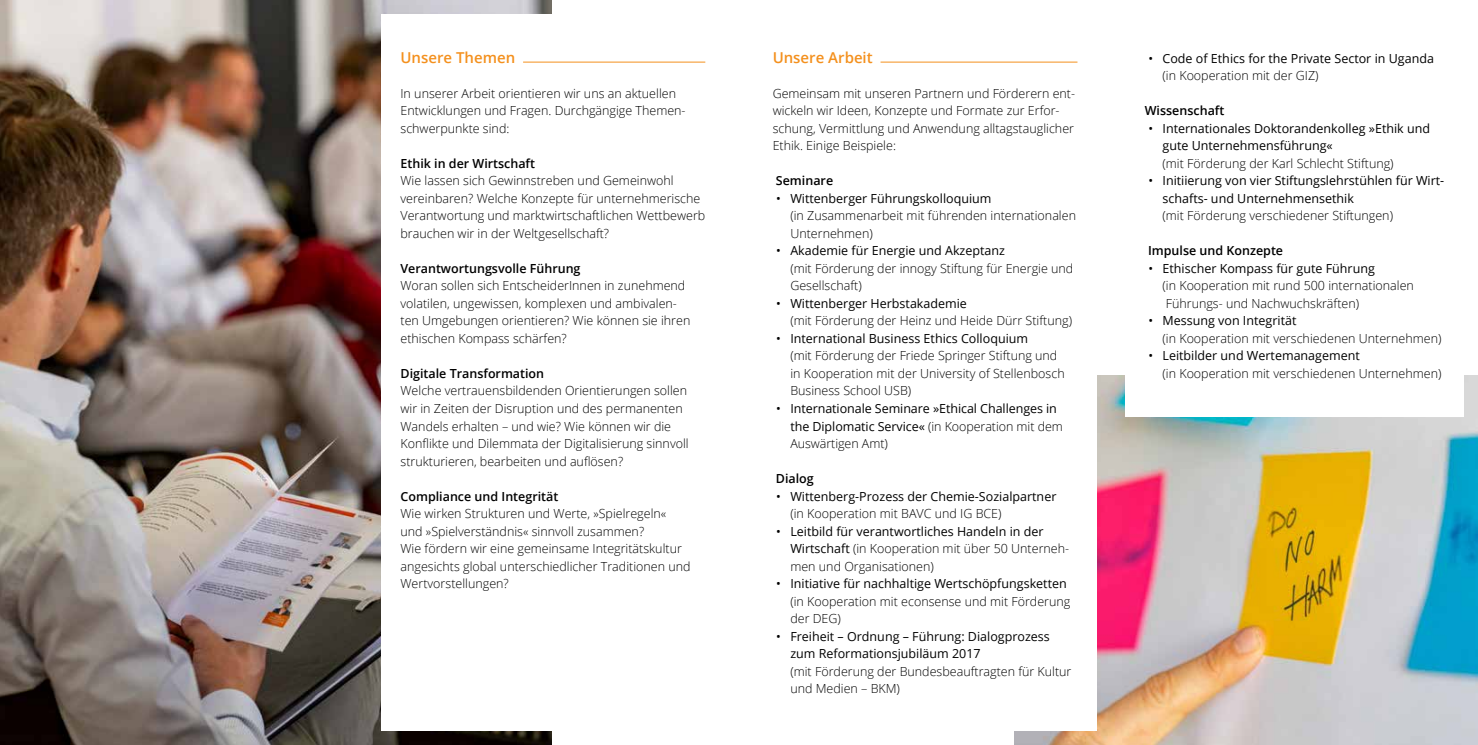
<style>
.page{position:relative;width:1478px;height:745px;background:#fff}
.page>*{position:absolute;margin:0;border:0;box-sizing:border-box;transform-origin:0 0}
.t1{font:600 15px "Open Sans";color:#f4901d}
.t2{font:300 12.5px/17.5px "Open Sans";color:#000}
.t3{font:12.5px/17.5px "Open Sans";color:#000}
.t4{font:600 12.5px "Open Sans";color:#000}
.s1{font-weight:300}
.s2{font-weight:400}
</style>
<div class="page">
<img style="left:0;top:0;width:551px;height:744px">
<img style="left:1014px;top:375px;width:464px;height:369px">
<div style="left:381px;top:14px;width:716px;height:716px;background:#fff"></div>
<div style="left:1125px;top:14px;width:338px;height:402px;background:#fff"></div>
<hr style="left:523px;top:62px;width:182px;height:1px;background:#f4901d">
<hr style="left:880px;top:62px;width:197px;height:1px;background:#f4901d">
<p class="t1" style="left:400px;top:47px;width:116px">Unsere Themen</p>
<p class="t2" style="left:400px;top:84px;width:287px">In unserer Arbeit orientieren wir uns an aktuellen<br>Entwicklungen und Fragen. Durchgängige Themen&shy;schwerpunkte sind:</p>
<p class="t4" style="left:400px;top:154px;width:136px">Ethik in der Wirtschaft</p>
<p class="t2" style="left:400px;top:171px;width:306px">Wie lassen sich Gewinnstreben und Gemeinwohl vereinbaren? Welche Konzepte für unternehmerische Verantwortung und marktwirtschaftlichen Wettbewerb brauchen wir in der Weltgesellschaft?</p>
<p class="t4" style="left:400px;top:259px;width:182px">Verantwortungsvolle Führung</p>
<p class="t2" style="left:400px;top:276px;width:291px">Woran sollen sich EntscheiderInnen in zunehmend volatilen, ungewissen, komplexen und ambivalen&shy;ten Umgebungen orientieren? Wie können sie ihren ethischen Kompass schärfen?</p>
<p class="t4" style="left:400px;top:364px;width:145px">Digitale Transformation</p>
<p class="t2" style="left:400px;top:381px;width:290px">Welche vertrauensbildenden Orientierungen sollen wir in Zeiten der Disruption und des permanenten Wandels erhalten – und wie? Wie können wir die Konflikte und Dilemmata der Digitalisierung sinnvoll strukturieren, bearbeiten und auflösen?</p>
<p class="t4" style="left:400px;top:487px;width:159px">Compliance und Integrität</p>
<p class="t2" style="left:400px;top:504px;width:291px">Wie wirken Strukturen und Werte, »Spielregeln« und »Spielverständnis« sinnvoll zusammen?<br>Wie fördern wir eine gemeinsame Integritätskultur angesichts global unterschiedlicher Traditionen und Wertvorstellungen?</p>
<p class="t1" style="left:772px;top:47px;width:102px">Unsere Arbeit</p>
<p class="t2" style="left:772px;top:84px;width:304px">Gemeinsam mit unseren Partnern und Förderern ent&shy;wickeln wir Ideen, Konzepte und Formate zur Erfor&shy;schung, Vermittlung und Anwendung alltagstauglicher Ethik. Einige Beispiele:</p>
<p class="t4" style="left:776px;top:172px;width:59px">Seminare</p>
<p class="t3" style="left:776px;top:189px;width:217px">• Wittenberger Führungskolloquium</p>
<p class="t2" style="left:790px;top:206px;width:287px">(in Zusammenarbeit mit führenden internationalen<br>Unternehmen)</p>
<p class="t3" style="left:776px;top:241px;width:230px">• Akademie für Energie und Akzeptanz</p>
<p class="t2" style="left:790px;top:259px;width:284px">(mit Förderung der innogy Stiftung für Energie und<br>Gesellschaft)</p>
<p class="t3" style="left:776px;top:294px;width:192px">• Wittenberger Herbstakademie</p>
<p class="t2" style="left:790px;top:311px;width:283px">(mit Förderung der Heinz und Heide Dürr Stiftung)</p>
<p class="t3" style="left:776px;top:329px;width:253px">• International Business Ethics Colloquium</p>
<p class="t2" style="left:790px;top:346px;width:276px">(mit Förderung der Friede Springer Stiftung und in Kooperation mit der University of Stellenbosch<br>Business School USB)</p>
<p class="t3" style="left:790px;top:399px;width:274px;text-indent:-14px">• Internationale Seminare »Ethical Challenges in the Diplomatic Service« <span class="s1">(in Kooperation mit dem<br>Auswärtigen Amt)</span></p>
<p class="t4" style="left:776px;top:469px;width:39px">Dialog</p>
<p class="t3" style="left:776px;top:486px;width:282px">• Wittenberg-Prozess der Chemie-Sozialpartner</p>
<p class="t2" style="left:790px;top:504px;width:213px">(in Kooperation mit BAVC und IG BCE)</p>
<p class="t2" style="left:790px;top:521px;width:280px;text-indent:-14px"><span class="s2">• Leitbild für verantwortliches Handeln in der<br>Wirtschaft</span> (in Kooperation mit über 50 Unterneh&shy;men und Organisationen)</p>
<p class="t3" style="left:776px;top:574px;width:292px">• Initiative für nachhaltige Wertschöpfungsketten</p>
<p class="t2" style="left:790px;top:591px;width:281px">(in Kooperation mit econsense und mit Förderung der DEG)</p>
<p class="t3" style="left:790px;top:626px;width:261px;text-indent:-14px">• Freiheit – Ordnung – Führung: Dialogprozess zum Reformationsjubiläum 2017</p>
<p class="t2" style="left:790px;top:661px;width:283px">(mit Förderung der Bundesbeauftragten für Kultur und Medien – BKM)</p>
<p class="t3" style="left:1148px;top:49px;width:287px">• Code of Ethics for the Private Sector in Uganda</p>
<p class="t2" style="left:1162px;top:66px;width:158px">(in Kooperation mit der GIZ)</p>
<p class="t4" style="left:1144px;top:102px;width:81px">Wissenschaft</p>
<p class="t3" style="left:1162px;top:119px;width:269px;text-indent:-14px">• Internationales Doktorandenkolleg »Ethik und gute Unternehmensführung«</p>
<p class="t2" style="left:1162px;top:154px;width:233px">(mit Förderung der Karl Schlecht Stiftung)</p>
<p class="t3" style="left:1162px;top:171px;width:283px;text-indent:-14px">• Initiierung von vier Stiftungslehrstühlen für Wirt&shy;schafts- und Unternehmensethik</p>
<p class="t2" style="left:1162px;top:206px;width:232px">(mit Förderung verschiedener Stiftungen)</p>
<p class="t4" style="left:1148px;top:242px;width:137px">Impulse und Konzepte</p>
<p class="t3" style="left:1148px;top:259px;width:228px">• Ethischer Kompass für gute Führung</p>
<p class="t2" style="left:1162px;top:276px;width:253px">(in Kooperation mit rund 500 internationalen<br>Führungs- und Nachwuchskräften)</p>
<p class="t3" style="left:1148px;top:311px;width:150px">• Messung von Integrität</p>
<p class="t2" style="left:1162px;top:329px;width:280px">(in Kooperation mit verschiedenen Unternehmen)</p>
<p class="t3" style="left:1148px;top:346px;width:213px">• Leitbilder und Wertemanagement</p>
<p class="t2" style="left:1162px;top:364px;width:280px">(in Kooperation mit verschiedenen Unternehmen)</p>
</div>
